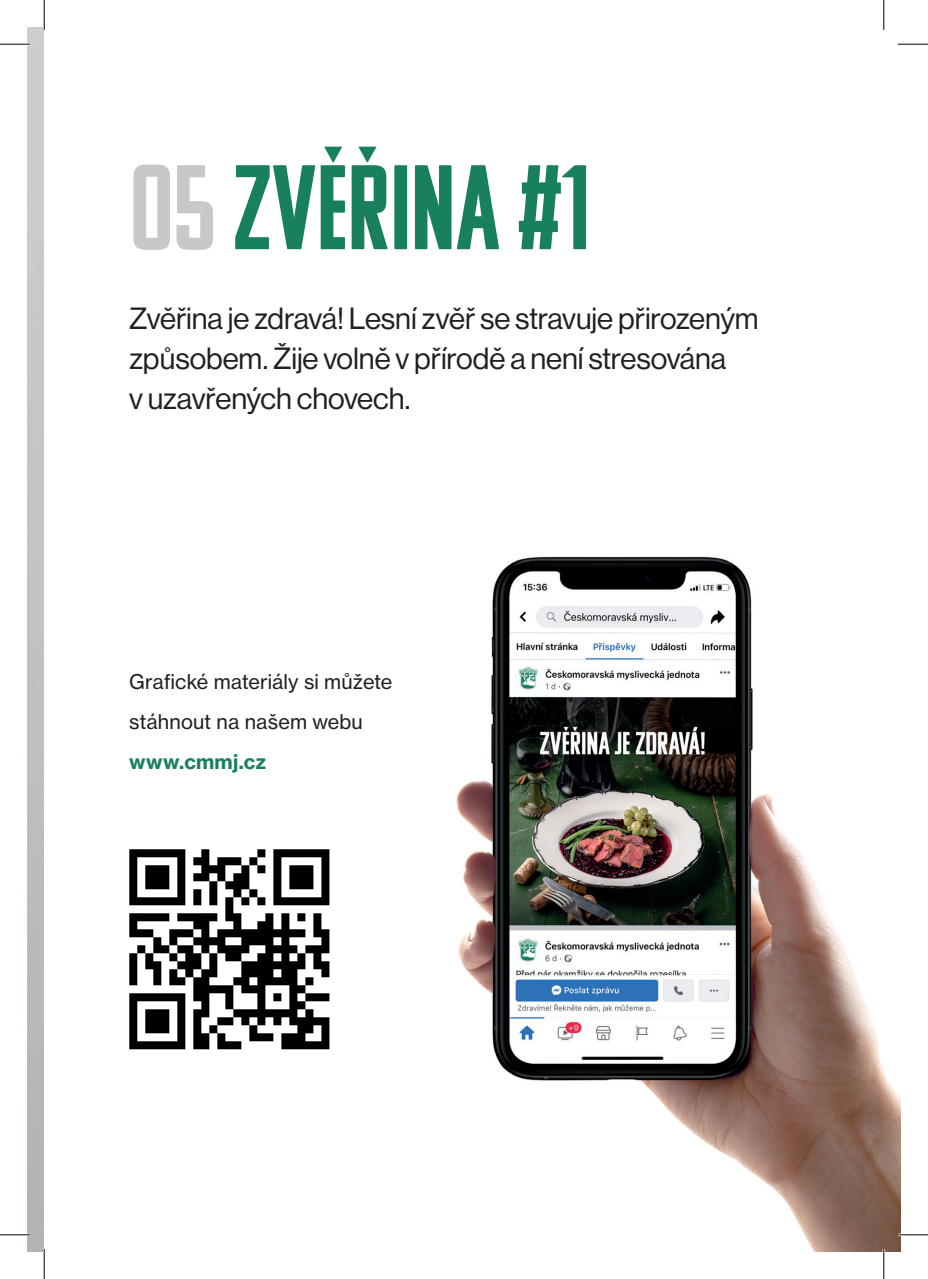
<style>
.page{position:relative;width:928px;height:1279px;background:#fff}
.page>*{position:absolute;margin:0;border:0;box-sizing:border-box;transform-origin:0 0}
.t1{font:120px "Komu A";letter-spacing:-.01em;color:#18805d}
.t2{font:30px/40px "N Haas Grotesk DS Pro 55 Rg";letter-spacing:-.005em;color:#231f20}
.t3{font:20px/40px "N Haas Grotesk TX Pro 55 Rg";color:#231f20}
.t4{font:20px "N Haas Grotesk TX Pro 75 Bd";letter-spacing:.015em;color:#18805d}
.s1{color:#c7c8ca}
</style>
<div class="page">
<img style="left:129px;top:556px;width:771px;height:696px">
<svg style="left:129px;top:849px;width:200px;height:200px"></svg>
<hr style="left:897px;top:1233px;width:30px;height:3px;background:#fff">
<hr style="left:882px;top:1249px;width:2px;height:30px;background:#fff">
<hr style="left:0;top:44px;width:30px;height:1px;background:#000">
<hr style="left:897px;top:44px;width:30px;height:1px;background:#000">
<hr style="left:0;top:1234px;width:30px;height:1px;background:#000">
<hr style="left:897px;top:1234px;width:30px;height:1px;background:#000">
<hr style="left:44px;top:0;width:1px;height:30px;background:#000">
<hr style="left:44px;top:1249px;width:1px;height:30px;background:#000">
<hr style="left:883px;top:0;width:1px;height:30px;background:#000">
<hr style="left:883px;top:1249px;width:1px;height:30px;background:#000">
<h1 class="t1" style="left:129px;top:146px;width:463px"><span class="s1">05</span> ZVĚŘINA #1</h1>
<p class="t2" style="left:129px;top:299px;width:631px">Zvěřina je zdravá! Lesní zvěř se stravuje přirozeným způsobem. Žije volně v přírodě a není stresována<br>v uzavřených chovech.</p>
<p class="t3" style="left:129px;top:662px;width:265px">Grafické materiály si můžete stáhnout na našem webu</p>
<p class="t4" style="left:129px;top:749px;width:138px">www.cmmj.cz</p>
</div>
